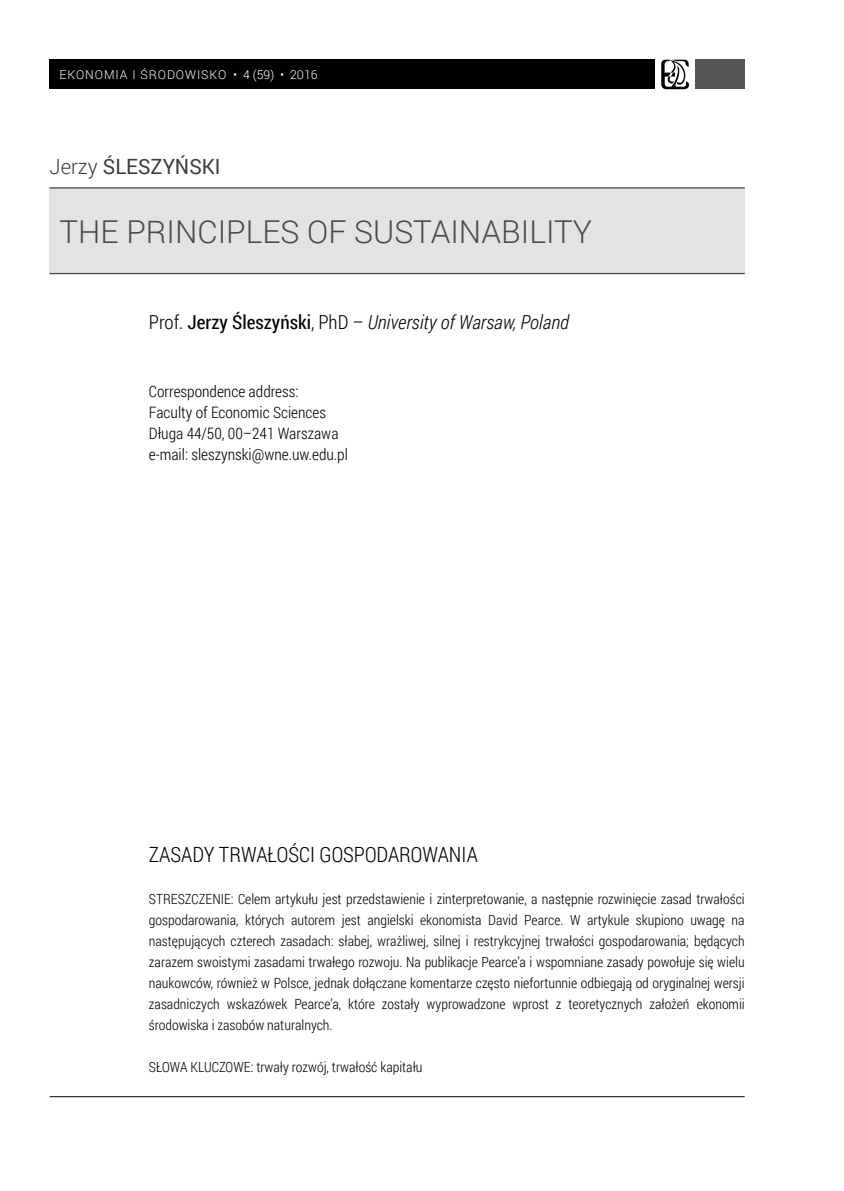
<style>
.page{position:relative;width:844px;height:1191px;background:#fff}
.page>*{position:absolute;margin:0;border:0;box-sizing:border-box;transform-origin:0 0}
.t1{font:300 31.5px "Roboto";color:#494948}
.t2{font:300 21px "Roboto Condensed";color:#000}
.t3{font:21px "Roboto";color:#3b3b3a;scale:.96 1}
.t4{font:italic 300 19.25px "Roboto Condensed";color:#000}
.t5{font:300 15.75px/21px "Roboto Condensed";color:#000}
.t6{font:300 14px/21px "Roboto Condensed";color:#000;text-align:justify}
.t7{font:300 12.25px "Roboto";letter-spacing:.075em;color:#fff}
.s1{font-weight:300}
.s2{font-style:normal}
.s3{font-weight:400;font-style:normal}
</style>
<div class="page">
<div style="left:50px;top:60px;width:605px;height:29px;background:#000"></div>
<svg style="left:661px;top:60px;width:27px;height:29px"></svg>
<div style="left:694px;top:60px;width:50px;height:29px;background:#565656"></div>
<hr style="left:50px;top:1096px;width:694px;height:1px;background:#000">
<div style="left:50px;top:189px;width:694px;height:85px;background:#e3e3e3"></div>
<hr style="left:50px;top:187px;width:694px;height:1px;background:#494948">
<hr style="left:50px;top:273px;width:694px;height:1px;background:#494948">
<p class="t7" style="left:60px;top:67px;width:259px">EKONOMIA I ŚRODOWISKO • 4 (59) • 2016</p>
<h2 class="t3" style="left:50px;top:151px;width:179px"><span class="s1">Jerzy</span> ŚLESZYŃSKI</h2>
<h1 class="t1" style="left:60px;top:210px;width:534px">THE PRINCIPLES OF SUSTAINABILITY</h1>
<h3 class="t4" style="left:149px;top:309px;width:421px"><span class="s2">Prof.</span> <span class="s3">Jerzy Śleszyński</span><span class="s2">, PhD –</span> University of Warsaw, Poland</h3>
<p class="t5" style="left:149px;top:381px;width:200px">Correspondence address:<br>Faculty of Economic Sciences<br>Długa 44/50, 00–241 Warszawa e-mail: sleszynski@wne.uw.edu.pl</p>
<h2 class="t2" style="left:149px;top:839px;width:330px">ZASADY TRWAŁOŚCI GOSPODAROWANIA</h2>
<p class="t6" style="left:149px;top:888px;width:597px">STRESZCZENIE: Celem artykułu jest przedstawienie i zinterpretowanie, a następnie rozwinięcie zasad trwałości gospodarowania, których autorem jest angielski ekonomista David Pearce. W artykule skupiono uwagę na następujących czterech zasadach: słabej, wrażliwej, silnej i restrykcyjnej trwałości gospodarowania; będących zarazem swoistymi zasadami trwałego rozwoju. Na publikacje Pearce’a i wspomniane zasady powołuje się wielu naukowców, również w Polsce, jednak dołączane komentarze często niefortunnie odbiegają od oryginalnej wersji zasadniczych wskazówek Pearce’a, które zostały wyprowadzone wprost z teoretycznych założeń ekonomii środowiska i zasobów naturalnych.</p>
<p class="t6" style="left:149px;top:1056px;width:275px">SŁOWA KLUCZOWE: trwały rozwój, trwałość kapitału</p>
</div>
